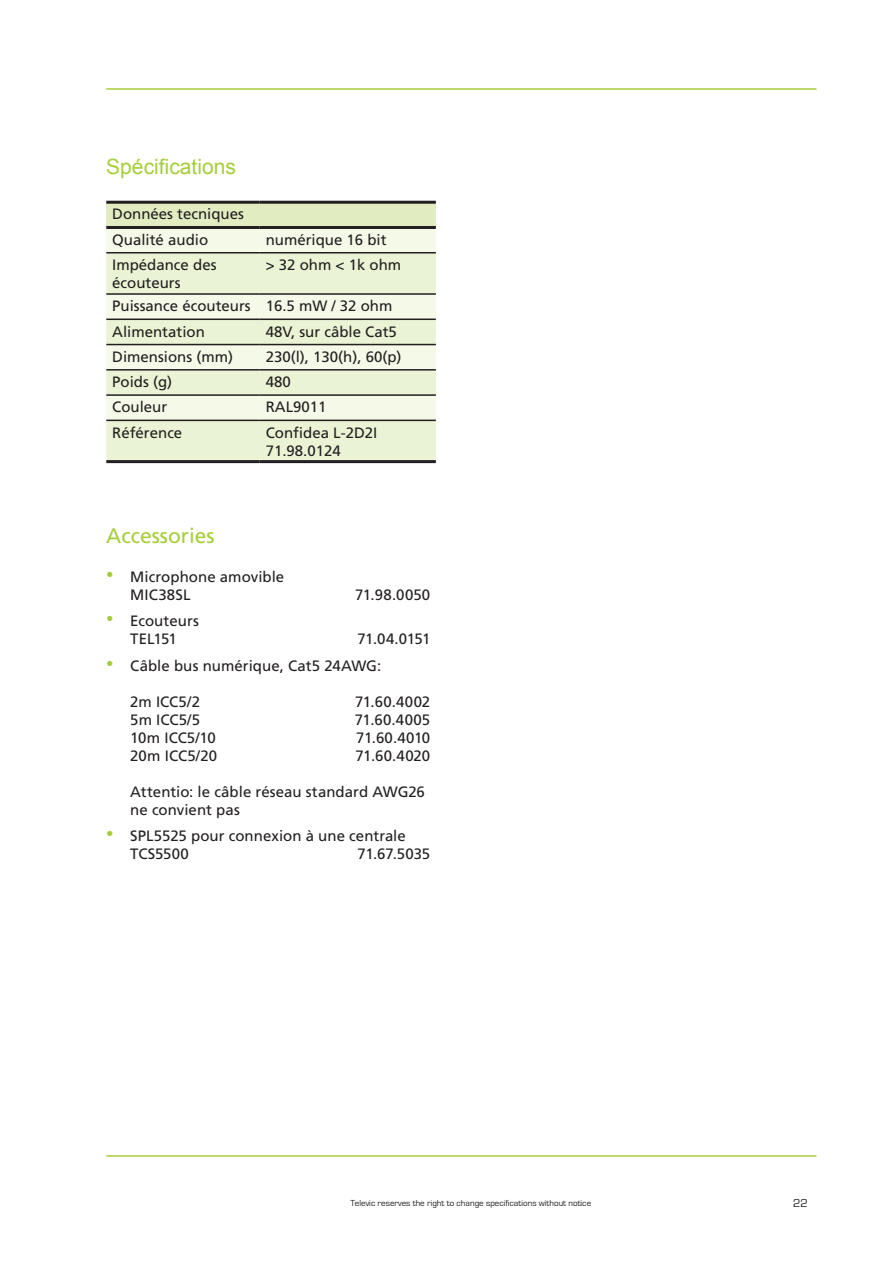
<style>
.page{position:relative;width:893px;height:1263px;background:#fff}
.page>*{position:absolute;margin:0;border:0;box-sizing:border-box;transform-origin:0 0}
.t1{font:21px "Arial";color:#a6ce39}
.t2{font:21px "Frutiger LT";color:#a6ce39}
.t3{font:15px/18px "Frutiger LT";color:#231f20}
.t4{font:12px "Eurostile";color:#231f20}
.t5{font:9px "Eurostile";color:#231f20}
.s1{font-family:"Arial";font-size:21px;color:#a6ce39}
</style>
<div class="page">
<hr style="left:106px;top:88px;width:710px;height:2px;background:#a6ce39">
<hr style="left:106px;top:1155px;width:710px;height:2px;background:#a6ce39">
<div style="left:106px;top:202px;width:330px;height:25px;background:#e1edc1"></div>
<div style="left:106px;top:229px;width:330px;height:23px;background:#f4f9e8"></div>
<svg style="left:106px;top:253px;width:330px;height:207px;background:#ecf3d9"></svg>
<hr style="left:106px;top:252px;width:154px;height:1px;background:#231f20">
<hr style="left:260px;top:252px;width:176px;height:1px;background:#231f20">
<hr style="left:106px;top:293px;width:154px;height:2px;background:#231f20">
<hr style="left:260px;top:293px;width:176px;height:2px;background:#231f20">
<hr style="left:106px;top:318px;width:154px;height:2px;background:#231f20">
<hr style="left:260px;top:318px;width:176px;height:2px;background:#231f20">
<hr style="left:106px;top:344px;width:154px;height:1px;background:#231f20">
<hr style="left:260px;top:344px;width:176px;height:1px;background:#231f20">
<hr style="left:106px;top:369px;width:154px;height:2px;background:#231f20">
<hr style="left:260px;top:369px;width:176px;height:2px;background:#231f20">
<hr style="left:106px;top:394px;width:154px;height:2px;background:#231f20">
<hr style="left:260px;top:394px;width:176px;height:2px;background:#231f20">
<hr style="left:106px;top:201px;width:154px;height:3px;background:#231f20">
<hr style="left:260px;top:201px;width:176px;height:3px;background:#231f20">
<hr style="left:106px;top:226px;width:154px;height:3px;background:#231f20">
<hr style="left:260px;top:226px;width:176px;height:3px;background:#231f20">
<hr style="left:106px;top:420px;width:154px;height:1px;background:#231f20">
<hr style="left:260px;top:420px;width:176px;height:1px;background:#231f20">
<hr style="left:106px;top:460px;width:154px;height:3px;background:#231f20">
<hr style="left:260px;top:460px;width:176px;height:3px;background:#231f20">
<h1 class="t1" style="left:106px;top:153px;width:131px">Spécifications</h1>
<p class="t3" style="left:112px;top:202px;width:133px;line-height:25.2px">Données tecniques<br>Qualité audio</p>
<p class="t3" style="left:266px;top:231px;width:122px">numérique 16 bit</p>
<p class="t3" style="left:112px;top:256px;width:106px">Impédance des écouteurs</p>
<p class="t3" style="left:266px;top:256px;width:137px">&gt; 32 ohm &lt; 1k ohm</p>
<p class="t3" style="left:112px;top:293px;width:282px;line-height:25.2px">Puissance écouteurs 16.5 mW / 32 ohm<br>Alimentation</p>
<p class="t3" style="left:266px;top:322px;width:133px">48V, sur câble Cat5</p>
<p class="t3" style="left:112px;top:348px;width:122px">Dimensions (mm)</p>
<p class="t3" style="left:266px;top:348px;width:137px">230(l), 130(h), 60(p)</p>
<p class="t3" style="left:112px;top:373px;width:62px">Poids (g)</p>
<p class="t3" style="left:266px;top:373px;width:27px">480</p>
<p class="t3" style="left:112px;top:398px;width:57px">Couleur</p>
<p class="t3" style="left:266px;top:398px;width:62px">RAL9011</p>
<p class="t3" style="left:112px;top:423px;width:72px">Référence</p>
<p class="t3" style="left:266px;top:423px;width:113px">Confidea L-2D2I<br>71.98.0124</p>
<h1 class="t2" style="left:106px;top:524px;width:110px">Accessories</h1>
<p class="t3" style="left:130px;top:567px;width:155px;text-indent:-24px"><span class="s1">•</span> Microphone amovible<br>MIC38SL</p>
<p class="t3" style="left:355px;top:585px;width:77px">71.98.0050</p>
<p class="t3" style="left:106px;top:612px;width:94px;text-align:center"><span class="s1">•</span> Ecouteurs<br>TEL151</p>
<p class="t3" style="left:357px;top:630px;width:74px">71.04.0151</p>
<p class="t3" style="left:106px;top:656px;width:276px"><span class="s1">•</span> Câble bus numérique, Cat5 24AWG:</p>
<p class="t3" style="left:130px;top:692px;width:71px">2m ICC5/2</p>
<p class="t3" style="left:355px;top:692px;width:77px">71.60.4002</p>
<p class="t3" style="left:130px;top:710px;width:71px">5m ICC5/5</p>
<p class="t3" style="left:355px;top:710px;width:77px">71.60.4005</p>
<p class="t3" style="left:130px;top:728px;width:87px">10m ICC5/10</p>
<p class="t3" style="left:356px;top:728px;width:76px">71.60.4010</p>
<p class="t3" style="left:130px;top:746px;width:88px">20m ICC5/20</p>
<p class="t3" style="left:355px;top:746px;width:76px">71.60.4020</p>
<p class="t3" style="left:130px;top:782px;width:296px">Attentio: le câble réseau standard AWG26 ne convient pas</p>
<p class="t3" style="left:130px;top:827px;width:277px;text-indent:-24px"><span class="s1">•</span> SPL5525 pour connexion à une centrale<br>TCS5500</p>
<p class="t3" style="left:357px;top:845px;width:74px">71.67.5035</p>
<p class="t5" style="left:350px;top:1198px;width:242px">Televic reserves the right to change specifications without notice</p>
<p class="t4" style="left:793px;top:1197px;width:16px">22</p>
</div>
